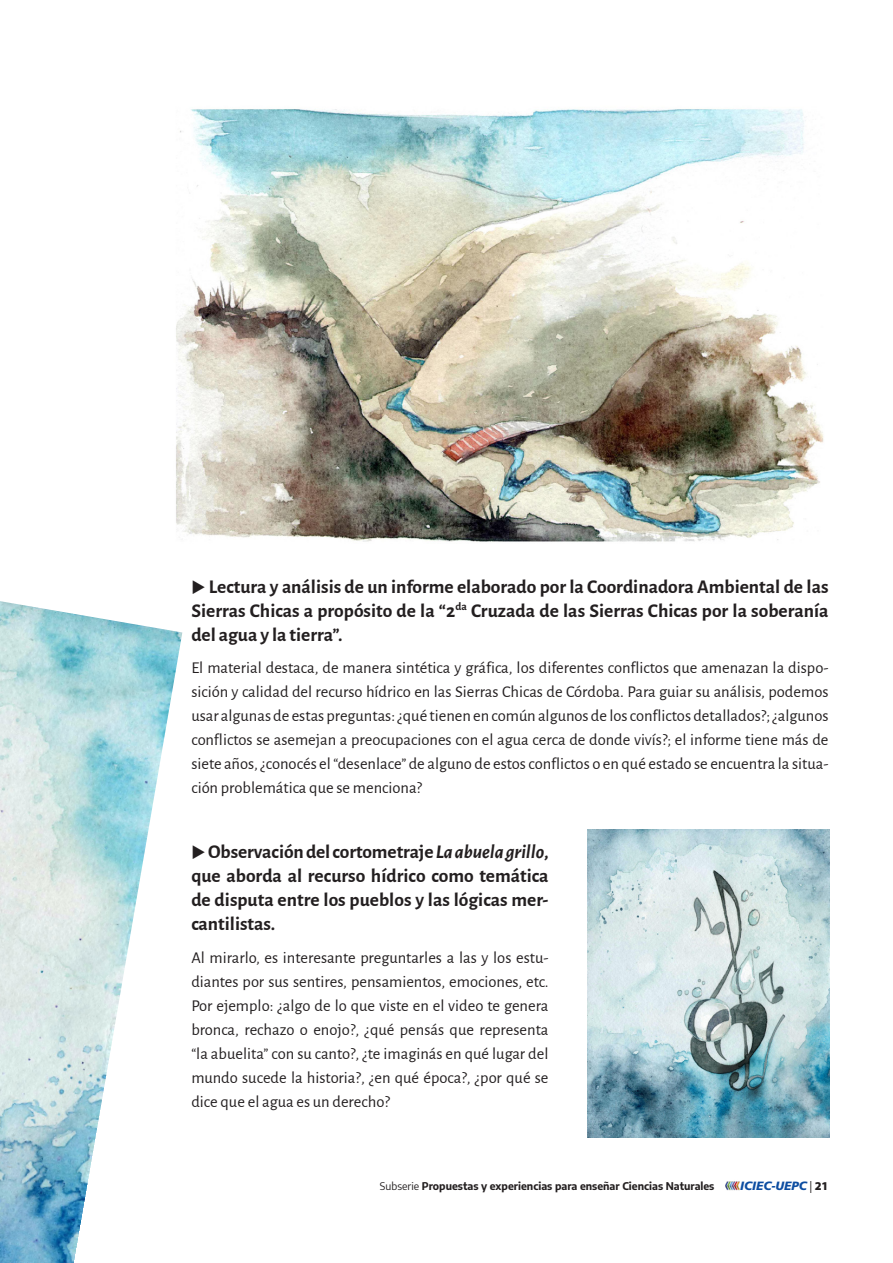
<style>
.page{position:relative;width:893px;height:1263px;background:#fff}
.page>*{position:absolute;margin:0;border:0;box-sizing:border-box;transform-origin:0 0}
.t1{font:700 19.5px/24px "Alegreya Sans";color:#231f20;text-align:justify}
.t2{font:16.5px/24px "Alegreya Sans";color:#231f20;text-align:justify}
.t3{font:italic 900 12px "Frutiger";color:#0d4da1}
.t4{font:700 10.5px "Encode Sans";color:#231f20}
.s1{font-style:italic}
.s2{font-weight:400}
.s3{font-family:"Myriad Pro";font-weight:400;font-style:normal;color:#231f20}
.s4{font-family:"Myriad Pro";font-style:normal;color:#231f20}
</style>
<div class="page">
<img style="left:725px;top:1181px;width:14px;height:10px">
<img style="left:0;top:601px;width:182px;height:662px">
<img style="left:176px;top:109px;width:648px;height:433px">
<img style="left:588px;top:829px;width:241px;height:308px">
<p class="t1" style="left:191px;top:573px;width:639px">◆ Lectura y análisis de un informe elaborado por la Coordinadora Ambiental de las Sierras Chicas a propósito de la “2<sup>da</sup> Cruzada de las Sierras Chicas por la soberanía del agua y la tierra”.</p>
<p class="t2" style="left:191px;top:655px;width:639px">El material destaca, de manera sintética y gráfica, los diferentes conflictos que amenazan la dispo&shy;sición y calidad del recurso hídrico en las Sierras Chicas de Córdoba. Para guiar su análisis, podemos usar algunas de estas preguntas: ¿qué tienen en común algunos de los conflictos detallados?; ¿algunos conflictos se asemejan a preocupaciones con el agua cerca de donde vivís?; el informe tiene más de siete años, ¿conocés el “desenlace” de alguno de estos conflictos o en qué estado se encuentra la situa&shy;ción problemática que se menciona?</p>
<p class="t1" style="left:191px;top:839px;width:359px">◆Observación del cortometraje <span class="s1">La abuela grillo</span>, que aborda al recurso hídrico como temática de disputa entre los pueblos y las lógicas mer&shy;cantilistas.</p>
<p class="t2" style="left:191px;top:945px;width:359px">Al mirarlo, es interesante preguntarles a las y los estu&shy;diantes por sus sentires, pensamientos, emociones, etc.<br>Por ejemplo: ¿algo de lo que viste en el video te genera bronca, rechazo o enojo?, ¿qué pensás que representa “la abuelita” con su canto?, ¿te imaginás en qué lugar del mundo sucede la historia?, ¿en qué época?, ¿por qué se dice que el agua es un derecho?</p>
<p class="t4" style="left:380px;top:1178px;width:336px"><span class="s2">Subserie</span> Propuestas y experiencias para enseñar Ciencias Naturales</p>
<p class="t3" style="left:740px;top:1178px;width:90px">ICIEC-UEPC <span class="s3">|</span> <span class="s4">21</span></p>
</div>
